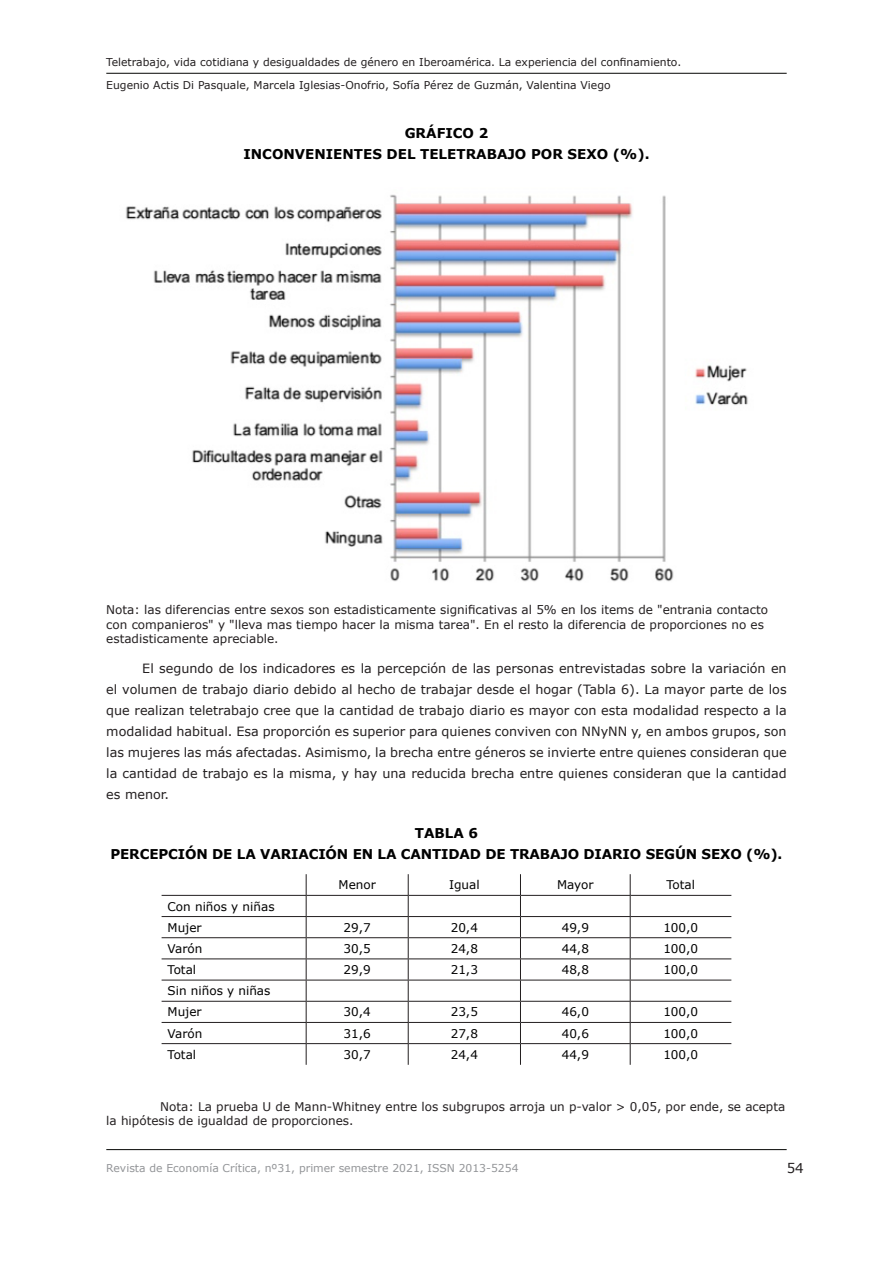
<style>
.page{position:relative;width:893px;height:1263px;background:#fff}
.page>*{position:absolute;margin:0;border:0;box-sizing:border-box;transform-origin:0 0}
.Centered_text{font:700 13.5px/21px "Verdana";letter-spacing:-.01em;color:#000;text-align:center}
.t1{font:13.5px "Verdana";color:#231f20}
.Body_Text_indent{font:12.75px/21px "Verdana";color:#231f20;text-align:justify}
.t2{font:12px/14.4px "Verdana";color:#231f20}
.Subtitle{font:12px "Verdana";color:#000}
.t3{font:10.8px/22.5px "Verdana";color:#231f20}
.t4{font:10.8px "Verdana";color:#939598}
</style>
<div class="page">
<hr style="left:106px;top:1149px;width:681px;height:1px;background:#040503">
<hr style="left:106px;top:73px;width:681px;height:1px;background:#040503">
<hr style="left:162px;top:895px;width:144px;height:1px;background:#231f20">
<hr style="left:306px;top:895px;width:102px;height:1px;background:#231f20">
<hr style="left:408px;top:895px;width:112px;height:1px;background:#231f20">
<hr style="left:520px;top:895px;width:110px;height:1px;background:#231f20">
<hr style="left:630px;top:895px;width:101px;height:1px;background:#231f20">
<hr style="left:162px;top:916px;width:144px;height:1px;background:#231f20">
<hr style="left:306px;top:916px;width:102px;height:1px;background:#231f20">
<hr style="left:408px;top:916px;width:112px;height:1px;background:#231f20">
<hr style="left:520px;top:916px;width:110px;height:1px;background:#231f20">
<hr style="left:630px;top:916px;width:101px;height:1px;background:#231f20">
<hr style="left:162px;top:937px;width:144px;height:1px;background:#231f20">
<hr style="left:306px;top:937px;width:102px;height:1px;background:#231f20">
<hr style="left:408px;top:937px;width:112px;height:1px;background:#231f20">
<hr style="left:520px;top:937px;width:110px;height:1px;background:#231f20">
<hr style="left:630px;top:937px;width:101px;height:1px;background:#231f20">
<hr style="left:162px;top:958px;width:144px;height:1px;background:#231f20">
<hr style="left:306px;top:958px;width:102px;height:1px;background:#231f20">
<hr style="left:408px;top:958px;width:112px;height:1px;background:#231f20">
<hr style="left:520px;top:958px;width:110px;height:1px;background:#231f20">
<hr style="left:630px;top:958px;width:101px;height:1px;background:#231f20">
<hr style="left:162px;top:980px;width:144px;height:1px;background:#231f20">
<hr style="left:306px;top:980px;width:102px;height:1px;background:#231f20">
<hr style="left:408px;top:980px;width:112px;height:1px;background:#231f20">
<hr style="left:520px;top:980px;width:110px;height:1px;background:#231f20">
<hr style="left:630px;top:980px;width:101px;height:1px;background:#231f20">
<hr style="left:162px;top:1001px;width:144px;height:1px;background:#231f20">
<hr style="left:306px;top:1001px;width:102px;height:1px;background:#231f20">
<hr style="left:408px;top:1001px;width:112px;height:1px;background:#231f20">
<hr style="left:520px;top:1001px;width:110px;height:1px;background:#231f20">
<hr style="left:630px;top:1001px;width:101px;height:1px;background:#231f20">
<hr style="left:162px;top:1022px;width:144px;height:1px;background:#231f20">
<hr style="left:306px;top:1022px;width:102px;height:1px;background:#231f20">
<hr style="left:408px;top:1022px;width:112px;height:1px;background:#231f20">
<hr style="left:520px;top:1022px;width:110px;height:1px;background:#231f20">
<hr style="left:630px;top:1022px;width:101px;height:1px;background:#231f20">
<hr style="left:162px;top:1043px;width:144px;height:1px;background:#231f20">
<hr style="left:306px;top:1043px;width:102px;height:1px;background:#231f20">
<svg style="left:306px;top:874px;width:1px;height:191px"></svg>
<hr style="left:408px;top:1043px;width:112px;height:1px;background:#231f20">
<svg style="left:408px;top:874px;width:1px;height:191px"></svg>
<hr style="left:520px;top:1043px;width:110px;height:1px;background:#231f20">
<svg style="left:520px;top:874px;width:1px;height:191px"></svg>
<hr style="left:630px;top:1043px;width:101px;height:1px;background:#231f20">
<svg style="left:630px;top:874px;width:1px;height:191px"></svg>
<img style="left:126px;top:194px;width:622px;height:388px">
<p class="t3" style="left:106px;top:51px;width:576px">Teletrabajo, vida cotidiana y desigualdades de género en Iberoamérica. La experiencia del confinamiento.<br>Eugenio Actis Di Pasquale, Marcela Iglesias-Onofrio, Sofía Pérez de Guzmán, Valentina Viego</p>
<p class="Centered_text" style="left:243px;top:123px;width:408px">GRÁFICO 2<br>INCONVENIENTES DEL TELETRABAJO POR SEXO (%).</p>
<p class="t2" style="left:106px;top:603px;width:663px">Nota: las diferencias entre sexos son estadisticamente significativas al 5% en los items de "entrania contacto con companieros" y "lleva mas tiempo hacer la misma tarea". En el resto la diferencia de proporciones no es estadisticamente apreciable.</p>
<p class="Body_Text_indent" style="left:106px;top:658px;width:682px;text-indent:36px">El segundo de los indicadores es la percepción de las personas entrevistadas sobre la variación en el volumen de trabajo diario debido al hecho de trabajar desde el hogar (Tabla 6). La mayor parte de los que realizan teletrabajo cree que la cantidad de trabajo diario es mayor con esta modalidad respecto a la modalidad habitual. Esa proporción es superior para quienes conviven con NNyNN y, en ambos grupos, son las mujeres las más afectadas. Asimismo, la brecha entre géneros se invierte entre quienes consideran que la cantidad de trabajo es la misma, y hay una reducida brecha entre quienes consideran que la cantidad es menor.</p>
<p class="Centered_text" style="left:110px;top:823px;width:673px">TABLA 6<br>PERCEPCIÓN DE LA VARIACIÓN EN LA CANTIDAD DE TRABAJO DIARIO SEGÚN SEXO (%).</p>
<p class="Subtitle" style="left:339px;top:877px;width:39px">Menor</p>
<p class="Subtitle" style="left:449px;top:877px;width:32px">Igual</p>
<p class="Subtitle" style="left:557px;top:877px;width:38px">Mayor</p>
<p class="Subtitle" style="left:666px;top:877px;width:30px">Total</p>
<p class="Subtitle" style="left:168px;top:898px;width:108px">Con niños y niñas</p>
<p class="Subtitle" style="left:168px;top:919px;width:36px">Mujer</p>
<p class="Subtitle" style="left:344px;top:919px;width:29px">29,7</p>
<p class="Subtitle" style="left:451px;top:919px;width:29px">20,4</p>
<p class="Subtitle" style="left:562px;top:919px;width:29px">49,9</p>
<p class="Subtitle" style="left:663px;top:919px;width:36px">100,0</p>
<p class="Subtitle" style="left:168px;top:940px;width:36px">Varón</p>
<p class="Subtitle" style="left:344px;top:940px;width:29px">30,5</p>
<p class="Subtitle" style="left:451px;top:940px;width:29px">24,8</p>
<p class="Subtitle" style="left:562px;top:940px;width:29px">44,8</p>
<p class="Subtitle" style="left:663px;top:940px;width:36px">100,0</p>
<p class="Subtitle" style="left:168px;top:961px;width:30px">Total</p>
<p class="Subtitle" style="left:344px;top:961px;width:29px">29,9</p>
<p class="Subtitle" style="left:451px;top:961px;width:29px">21,3</p>
<p class="Subtitle" style="left:562px;top:961px;width:29px">48,8</p>
<p class="Subtitle" style="left:663px;top:961px;width:36px">100,0</p>
<p class="Subtitle" style="left:168px;top:983px;width:104px">Sin niños y niñas</p>
<p class="Subtitle" style="left:168px;top:1004px;width:36px">Mujer</p>
<p class="Subtitle" style="left:344px;top:1004px;width:29px">30,4</p>
<p class="Subtitle" style="left:451px;top:1004px;width:29px">23,5</p>
<p class="Subtitle" style="left:562px;top:1004px;width:29px">46,0</p>
<p class="Subtitle" style="left:663px;top:1004px;width:36px">100,0</p>
<p class="Subtitle" style="left:168px;top:1025px;width:36px">Varón</p>
<p class="Subtitle" style="left:344px;top:1025px;width:29px">31,6</p>
<p class="Subtitle" style="left:451px;top:1025px;width:29px">27,8</p>
<p class="Subtitle" style="left:562px;top:1025px;width:29px">40,6</p>
<p class="Subtitle" style="left:663px;top:1025px;width:36px">100,0</p>
<p class="Subtitle" style="left:168px;top:1046px;width:30px">Total</p>
<p class="Subtitle" style="left:344px;top:1046px;width:29px">30,7</p>
<p class="Subtitle" style="left:451px;top:1046px;width:29px">24,4</p>
<p class="Subtitle" style="left:562px;top:1046px;width:29px">44,9</p>
<p class="Subtitle" style="left:663px;top:1046px;width:36px">100,0</p>
<p class="t2" style="left:106px;top:1099px;width:681px;text-indent:54px">Nota: La prueba U de Mann-Whitney entre los subgrupos arroja un p-valor &gt; 0,05, por ende, se acepta la hipótesis de igualdad de proporciones.</p>
<p class="t4" style="left:106px;top:1161px;width:414px">Revista de Economía Crítica, nº31, primer semestre 2021, ISSN 2013-5254</p>
<p class="t1" style="left:787px;top:1159px;width:19px">54</p>
</div>
